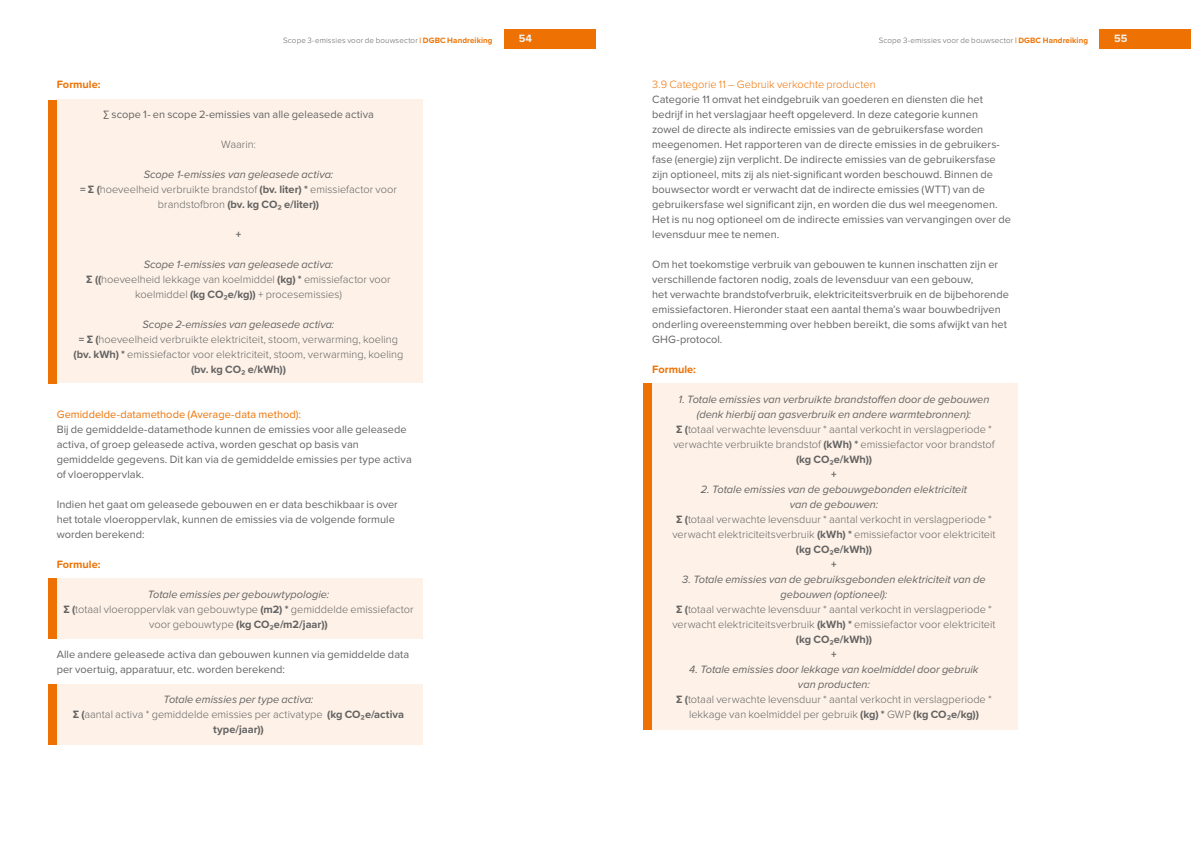
<style>
.page{position:relative;width:1191px;height:842px;background:#fff}
.page>*{position:absolute;margin:0;border:0;box-sizing:border-box;transform-origin:0 0}
.t1{font:300 11px/15px "Proxima Nova";color:#646363;text-align:center}
.t2{font:11px/15px "Proxima Nova";letter-spacing:.005em;color:#646363}
.t3{font:11px "Proxima Nova";letter-spacing:.005em;color:#ee7203}
.t4{font:300 11px "Proxima Nova";color:#ee7203}
.t5{font:700 11px "Proxima Nova";color:#ee7203}
.t6{font:700 11px "Proxima Nova";color:#f1f1f1}
.t7{font:700 11px "Proxima Nova";color:#646363}
.t8{font:300 8px "Proxima Nova";letter-spacing:.015em;color:#646363}
.s1{font-weight:700;color:#ee7203}
.s2{font-weight:400;font-style:italic}
.s3{font-weight:700}
</style>
<div class="page">
<div style="left:57px;top:99px;width:366px;height:284px;background:#fef2e8"></div>
<div style="left:49px;top:100px;width:8px;height:283px;background:#ee7203"></div>
<div style="left:57px;top:578px;width:366px;height:60px;background:#fef2e8"></div>
<div style="left:49px;top:578px;width:8px;height:60px;background:#ee7203"></div>
<div style="left:57px;top:685px;width:365px;height:60px;background:#fef2e8"></div>
<div style="left:48px;top:685px;width:9px;height:60px;background:#ee7203"></div>
<div style="left:652px;top:383px;width:365px;height:346px;background:#fef2e8"></div>
<div style="left:643px;top:384px;width:9px;height:346px;background:#ee7203"></div>
<div style="left:503px;top:29px;width:92px;height:20px;background:#ee7203"></div>
<div style="left:1099px;top:29px;width:92px;height:20px;background:#ee7203"></div>
<p class="t8" style="left:283px;top:36px;width:211px">Scope 3-emissies voor de bouwsector <span class="s1">| DGBC Handreiking</span></p>
<p class="t6" style="left:519px;top:30px;width:15px">54</p>
<p class="t8" style="left:878px;top:36px;width:211px">Scope 3-emissies voor de bouwsector <span class="s1">| DGBC Handreiking</span></p>
<p class="t6" style="left:1114px;top:30px;width:15px">55</p>
<p class="t5" style="left:57px;top:76px;width:45px">Formule:</p>
<p class="t2" style="left:103px;top:106px;width:272px">∑ scope 1- en scope 2-emissies van alle geleasede activa</p>
<p class="t1" style="left:221px;top:137px;width:36px">Waarin:</p>
<p class="t1" style="left:80px;top:167px;width:318px"><span class="s2">Scope 1-emissies van geleasede activa:<br></span><span class="s3">= Σ (</span>hoeveelheid verbruikte brandstof <span class="s3">(bv. liter) *</span> emissiefactor voor brandstofbron <span class="s3">(bv. kg CO₂ e/liter))</span></p>
<p class="t7" style="left:236px;top:226px;width:7px">+</p>
<p class="t1" style="left:86px;top:257px;width:306px"><span class="s2">Scope 1-emissies van geleasede activa:<br></span><span class="s3">Σ ((</span>hoeveelheid lekkage van koelmiddel <span class="s3">(kg) *</span> emissiefactor voor koelmiddel <span class="s3">(kg CO₂e/kg))</span> + procesemissies)</p>
<p class="t1" style="left:74px;top:317px;width:331px"><span class="s2">Scope 2-emissies van geleasede activa:<br></span><span class="s3">= Σ (</span>hoeveelheid verbruikte elektriciteit, stoom, verwarming, koeling <span class="s3">(bv. kWh) *</span> emissiefactor voor elektriciteit, stoom, verwarming, koeling <span class="s3">(bv. kg CO₂ e/kWh))</span></p>
<p class="t3" style="left:57px;top:406px;width:246px">Gemiddelde-datamethode (Average-data method):</p>
<p class="t2" style="left:57px;top:421px;width:356px">Bij de gemiddelde-datamethode kunnen de emissies voor alle geleasede activa, of groep geleasede activa, worden geschat op basis van gemiddelde gegevens. Dit kan via de gemiddelde emissies per type activa of vloeroppervlak.</p>
<p class="t2" style="left:57px;top:496px;width:343px">Indien het gaat om geleasede gebouwen en er data beschikbaar is over het totale vloeroppervlak, kunnen de emissies via de volgende formule worden berekend:</p>
<p class="t5" style="left:57px;top:556px;width:45px">Formule:</p>
<p class="t1" style="left:63px;top:587px;width:352px"><span class="s2">Totale emissies per gebouwtypologie:<br></span><span class="s3">Σ (</span>totaal vloeroppervlak van gebouwtype <span class="s3">(m2) *</span> gemiddelde emissiefactor voor gebouwtype <span class="s3">(kg CO₂e/m2/jaar))</span></p>
<p class="t2" style="left:57px;top:646px;width:354px">Alle andere geleasede activa dan gebouwen kunnen via gemiddelde data per voertuig, apparatuur, etc. worden berekend:</p>
<p class="t1" style="left:73px;top:692px;width:333px"><span class="s2">Totale emissies per type activa:<br></span><span class="s3">Σ (</span>aantal activa * gemiddelde emissies per activatype <span class="s3">(kg CO₂e/activa type/jaar))</span></p>
<p class="t4" style="left:652px;top:79px;width:225px">3.9 Categorie 11 – Gebruik verkochte producten</p>
<p class="t2" style="left:652px;top:91px;width:360px">Categorie 11 omvat het eindgebruik van goederen en diensten die het bedrijf in het verslagjaar heeft opgeleverd. In deze categorie kunnen<br>zowel de directe als indirecte emissies van de gebruikersfase worden meegenomen. Het rapporteren van de directe emissies in de gebruikers&shy;fase (energie) zijn verplicht. De indirecte emissies van de gebruikersfase zijn optioneel, mits zij als niet-significant worden beschouwd. Binnen de bouwsector wordt er verwacht dat de indirecte emissies (WTT) van de gebruikersfase wel significant zijn, en worden die dus wel meegenomen.<br>Het is nu nog optioneel om de indirecte emissies van vervangingen over de levensduur mee te nemen.</p>
<p class="t2" style="left:652px;top:256px;width:358px">Om het toekomstige verbruik van gebouwen te kunnen inschatten zijn er verschillende factoren nodig, zoals de levensduur van een gebouw,<br>het verwachte brandstofverbruik, elektriciteitsverbruik en de bijbehorende emissiefactoren. Hieronder staat een aantal thema’s waar bouwbedrijven onderling overeenstemming over hebben bereikt, die soms afwijkt van het GHG-protocol.</p>
<p class="t5" style="left:652px;top:361px;width:45px">Formule:</p>
<p class="t1" style="left:673px;top:392px;width:323px"><span class="s2">1. Totale emissies van verbruikte brandstoffen door de gebouwen (denk hierbij aan gasverbruik en andere warmtebronnen):<br></span><span class="s3">Σ (</span>totaal verwachte levensduur * aantal verkocht in verslagperiode * verwachte verbruikte brandstof <span class="s3">(kWh) *</span> emissiefactor voor brandstof <span class="s3">(kg CO₂e/kWh))<br>+</span></p>
<p class="t1" style="left:672px;top:482px;width:325px"><span class="s2">2. Totale emissies van de gebouwgebonden elektriciteit<br>van de gebouwen:<br></span><span class="s3">Σ (</span>totaal verwachte levensduur * aantal verkocht in verslagperiode * verwacht elektriciteitsverbruik <span class="s3">(kWh) *</span> emissiefactor voor elektriciteit <span class="s3">(kg CO₂e/kWh))<br>+</span></p>
<p class="t1" style="left:672px;top:572px;width:325px"><span class="s2">3. Totale emissies van de gebruiksgebonden elektriciteit van de gebouwen (optioneel):<br></span><span class="s3">Σ (</span>totaal verwachte levensduur * aantal verkocht in verslagperiode * verwacht elektriciteitsverbruik <span class="s3">(kWh) *</span> emissiefactor voor elektriciteit <span class="s3">(kg CO₂e/kWh))<br>+</span></p>
<p class="t1" style="left:676px;top:662px;width:317px"><span class="s2">4. Totale emissies door lekkage van koelmiddel door gebruik<br>van producten:<br></span><span class="s3">Σ (</span>totaal verwachte levensduur * aantal verkocht in verslagperiode * lekkage van koelmiddel per gebruik <span class="s3">(kg) *</span> GWP <span class="s3">(kg CO₂e/kg))</span></p>
</div>
